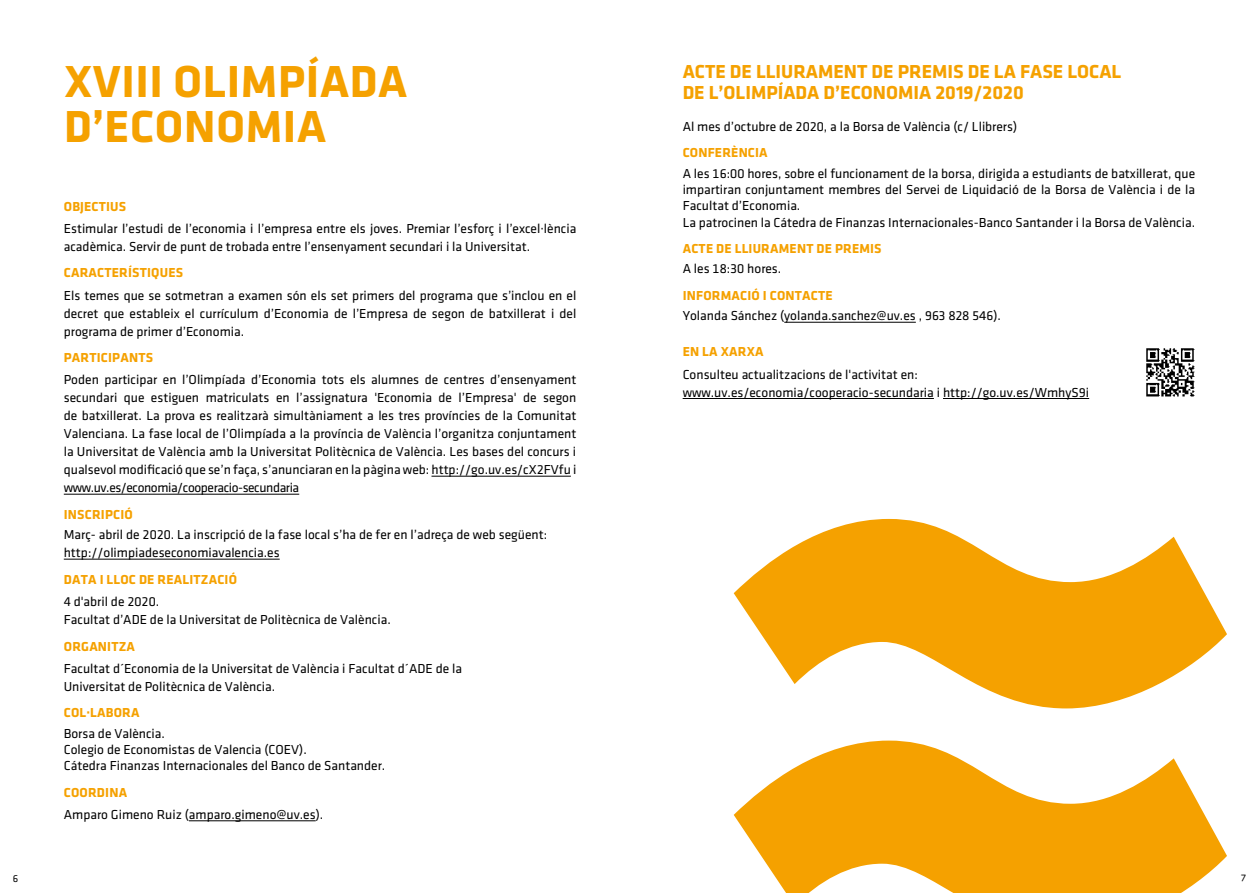
<style>
.page{position:relative;width:1259px;height:893px;background:#fff}
.page>*{position:absolute;margin:0;border:0;box-sizing:border-box;transform-origin:0 0}
.t1{font:700 46.5px/45px "Klavika";letter-spacing:.015em;color:#f5a100}
.t2{font:700 19.5px/21px "Klavika";color:#f5a100}
.t3{font:13.5px/18px "Klavika Regular TF";color:#000}
.t4{font:700 13.5px "Klavika";letter-spacing:.015em;color:#f5a100}
.t5{font:13.5px "Klavika";color:#000}
.t6{font:10.5px "Klavika Regular OSTF";color:#000}
</style>
<div class="page">
<hr style="left:431px;top:476px;width:140px;height:1px;background:#000">
<hr style="left:64px;top:494px;width:235px;height:1px;background:#000">
<hr style="left:64px;top:559px;width:216px;height:1px;background:#000">
<hr style="left:189px;top:820px;width:127px;height:1px;background:#000">
<hr style="left:784px;top:322px;width:132px;height:1px;background:#000">
<hr style="left:682px;top:398px;width:252px;height:1px;background:#000">
<hr style="left:943px;top:398px;width:146px;height:1px;background:#000">
<img style="left:1146px;top:348px;width:49px;height:49px">
<svg style="left:733px;top:519px;width:494px;height:374px;fill:#f5a100"></svg>
<h1 class="t1" style="left:64px;top:59px;width:345px">XVIII OLIMPÍADA<br>D’ECONOMIA</h1>
<p class="t4" style="left:64px;top:199px;width:64px">OBJECTIUS</p>
<p class="t3" style="left:64px;top:220px;width:514px">Estimular l’estudi de l’economia i l’empresa entre els joves. Premiar l’esforç i l’excel·lència acadèmica. Servir de punt de trobada entre l’ensenyament secundari i la Universitat.</p>
<p class="t4" style="left:64px;top:265px;width:121px">CARACTERÍSTIQUES</p>
<p class="t3" style="left:64px;top:286px;width:514px;text-align:justify">Els temes que se sotmetran a examen són els set primers del programa que s’inclou en el decret que estableix el currículum d’Economia de l’Empresa de segon de batxillerat i del programa de primer d’Economia.</p>
<p class="t4" style="left:64px;top:350px;width:91px">PARTICIPANTS</p>
<p class="t3" style="left:64px;top:371px;width:514px;text-align:justify">Poden participar en l’Olimpíada d’Economia tots els alumnes de centres d’ensenyament secundari que estiguen matriculats en l’assignatura 'Economia de l’Empresa' de segon de batxillerat. La prova es realitzarà simultàniament a les tres províncies de la Comunitat Valenciana. La fase local de l’Olimpíada a la província de València l’organitza conjuntament la Universitat de València amb la Universitat Politècnica de València. Les bases del concurs i qualsevol modificació que se’n faça, s’anunciaran en la pàgina web: http://go.uv.es/cX2FVfu i www.uv.es/economia/cooperacio-secundaria</p>
<p class="t4" style="left:64px;top:507px;width:70px">INSCRIPCIÓ</p>
<p class="t3" style="left:64px;top:526px;width:485px">Març- abril de 2020. La inscripció de la fase local s’ha de fer en l’adreça de web següent: http://olimpiadeseconomiavalencia.es</p>
<p class="t4" style="left:64px;top:572px;width:175px">DATA I LLOC DE REALITZACIÓ</p>
<p class="t3" style="left:64px;top:593px;width:328px">4 d'abril de 2020.<br>Facultat d’ADE de la Universitat de Politècnica de València.</p>
<p class="t4" style="left:64px;top:639px;width:73px">ORGANITZA</p>
<p class="t3" style="left:64px;top:659px;width:400px">Facultat d´Economia de la Universitat de València i Facultat d´ADE de la<br>Universitat de Politècnica de València.</p>
<p class="t4" style="left:64px;top:705px;width:77px">COL·LABORA</p>
<p class="t3" style="left:64px;top:725px;width:323px;line-height:16.2px">Borsa de València.<br>Colegio de Economistas de Valencia (COEV).<br>Cátedra Finanzas Internacionales del Banco de Santander.</p>
<p class="t4" style="left:64px;top:785px;width:65px">COORDINA</p>
<p class="t3" style="left:64px;top:806px;width:261px">Amparo Gimeno Ruiz (amparo.gimeno@uv.es).</p>
<h2 class="t2" style="left:682px;top:61px;width:440px">ACTE DE LLIURAMENT DE PREMIS DE LA FASE LOCAL<br>DE L’OLIMPÍADA D’ECONOMIA 2019/2020</h2>
<p class="t3" style="left:682px;top:118px;width:336px">Al mes d’octubre de 2020, a la Borsa de València (c/ Llibrers)</p>
<p class="t4" style="left:683px;top:146px;width:86px">CONFERÈNCIA</p>
<p class="t3" style="left:682px;top:165px;width:514px;line-height:16.2px">A les 16:00 hores, sobre el funcionament de la borsa, dirigida a estudiants de batxillerat, que impartiran conjuntament membres del Servei de Liquidació de la Borsa de València i de la Facultat d’Economia.<br>La patrocinen la Cátedra de Finanzas Internacionales-Banco Santander i la Borsa de València.</p>
<p class="t4" style="left:683px;top:241px;width:200px">ACTE DE LLIURAMENT DE PREMIS</p>
<p class="t3" style="left:682px;top:260px;width:100px">A les 18:30 hores.</p>
<p class="t4" style="left:683px;top:288px;width:151px">INFORMACIÓ I CONTACTE</p>
<p class="t5" style="left:682px;top:309px;width:320px">Yolanda Sánchez (yolanda.sanchez@uv.es , 963 828 546).</p>
<p class="t4" style="left:683px;top:345px;width:82px">EN LA XARXA</p>
<p class="t3" style="left:682px;top:365px;width:408px">Consulteu actualitzacions de l'activitat en: www.uv.es/economia/cooperacio-secundaria i http://go.uv.es/WmhyS9i</p>
<p class="t6" style="left:13px;top:873px;width:7px">6</p>
<p class="t6" style="left:1240px;top:871px;width:7px">7</p>
</div>
